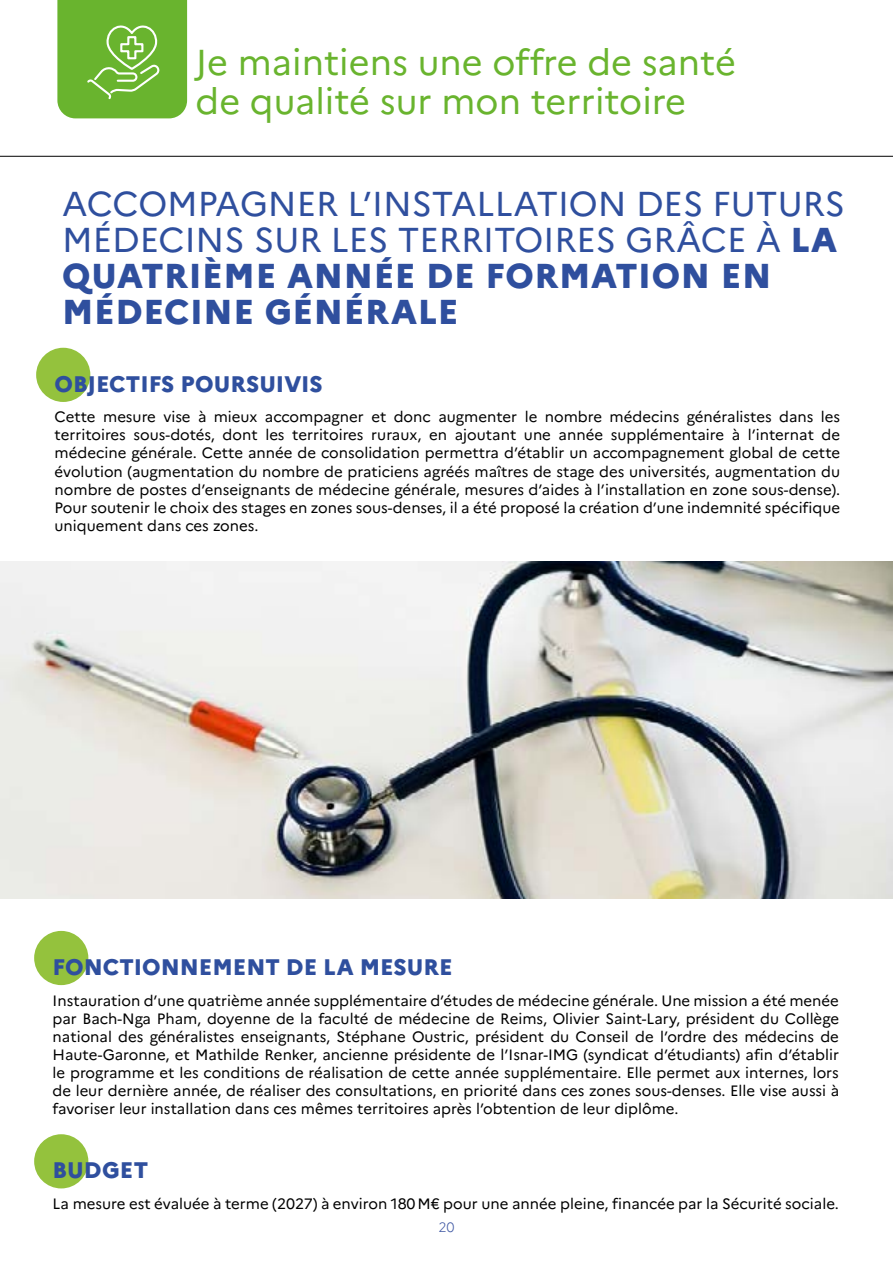
<style>
.page{position:relative;width:893px;height:1263px;background:#fff}
.page>*{position:absolute;margin:0;border:0;box-sizing:border-box;transform-origin:0 0}
.t1{font:36px/39px "Marianne";color:#69b42e}
.t2{font:34.5px/36px "Marianne";color:#2f4f9e}
.t3{font:800 22.5px "Marianne";color:#2f4f9e}
.t4{font:15px/18px "Marianne";color:#000;text-align:justify}
.t5{font:300 13.5px "Marianne";color:#3e57a3}
.s1{font-weight:800}
</style>
<div class="page">
<svg style="left:57px;top:0;width:130px;height:118px;background:#73b93c"></svg>
<img style="left:0;top:561px;width:893px;height:337px">
<div style="left:36px;top:348px;width:54px;height:54px;background:#94c23d;border-radius:50%"></div>
<div style="left:34px;top:931px;width:54px;height:54px;background:#94c23d;border-radius:50%"></div>
<div style="left:34px;top:1134px;width:54px;height:54px;background:#94c23d;border-radius:50%"></div>
<hr style="left:0;top:156px;width:893px;height:1px;background:#000">
<h1 class="t1" style="left:196px;top:42px;width:542px">Je maintiens une offre de santé de qualité sur mon territoire</h1>
<h2 class="t2" style="left:62px;top:185px;width:784px">ACCOMPAGNER L’INSTALLATION DES FUTURS<br>MÉDECINS SUR LES TERRITOIRES GRÂCE À <span class="s1">LA<br>QUATRIÈME ANNÉE DE FORMATION EN<br>MÉDECINE GÉNÉRALE</span></h2>
<h3 class="t3" style="left:55px;top:370px;width:270px">OBJECTIFS POURSUIVIS</h3>
<p class="t4" style="left:55px;top:408px;width:787px">Cette mesure vise à mieux accompagner et donc augmenter le nombre médecins généralistes dans les territoires sous-dotés, dont les territoires ruraux, en ajoutant une année supplémentaire à l’internat de médecine générale. Cette année de consolidation permettra d’établir un accompagnement global de cette évolution (augmentation du nombre de praticiens agréés maîtres de stage des universités, augmentation du nombre de postes d’enseignants de médecine générale, mesures d’aides à l’installation en zone sous-dense).<br>Pour soutenir le choix des stages en zones sous-denses, il a été proposé la création d’une indemnité spécifique uniquement dans ces zones.</p>
<h3 class="t3" style="left:53px;top:953px;width:401px">FONCTIONNEMENT DE LA MESURE</h3>
<p class="t4" style="left:53px;top:991px;width:788px">Instauration d’une quatrième année supplémentaire d’études de médecine générale. Une mission a été menée par Bach-Nga Pham, doyenne de la faculté de médecine de Reims, Olivier Saint-Lary, président du Collège national des généralistes enseignants, Stéphane Oustric, président du Conseil de l’ordre des médecins de Haute-Garonne, et Mathilde Renker, ancienne présidente de l’Isnar-IMG (syndicat d’étudiants) afin d’établir le programme et les conditions de réalisation de cette année supplémentaire. Elle permet aux internes, lors de leur dernière année, de réaliser des consultations, en priorité dans ces zones sous-denses. Elle vise aussi à favoriser leur installation dans ces mêmes territoires après l’obtention de leur diplôme.</p>
<h3 class="t3" style="left:53px;top:1156px;width:97px">BUDGET</h3>
<p class="t4" style="left:53px;top:1194px;width:788px">La mesure est évaluée à terme (2027) à environ 180M€ pour une année pleine, financée par la Sécurité sociale.</p>
<p class="t5" style="left:438px;top:1219px;width:18px">20</p>
</div>
